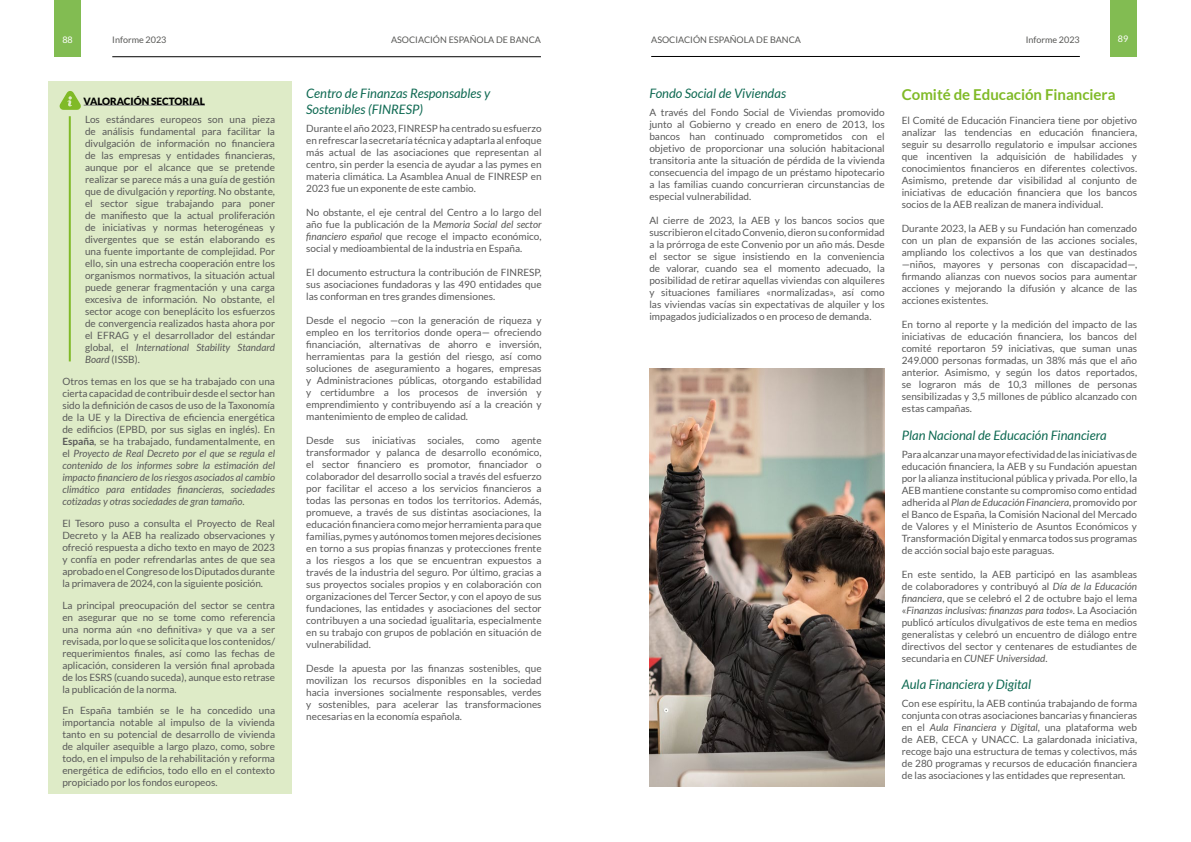
<style>
.page{position:relative;width:1191px;height:842px;background:#fff}
.page>*{position:absolute;margin:0;border:0;box-sizing:border-box;transform-origin:0 0}
.t1{font:700 15px "Lato";color:#80ba27}
.t2{font:italic 13px/15.6px "Lato";color:#0e6952}
.t3{font:10px/12px "Lato";color:#595959;text-align:justify}
.t4{font:900 10px "Lato";color:#000}
.t5{font:9px "Lato";color:#585856}
.t6{font:9px "Lato";color:#fff}
.s1{font-style:italic}
.s2{font-weight:700}
.s3{font-style:italic;color:#585856}
.s4{color:#585856}
</style>
<div class="page">
<div style="left:1110px;top:0;width:26px;height:57px;background:#82bc52"></div>
<div style="left:54px;top:0;width:27px;height:57px;background:#82bc52"></div>
<hr style="left:112px;top:56px;width:429px;height:1px;background:#000">
<hr style="left:651px;top:56px;width:428px;height:1px;background:#000">
<div style="left:48px;top:81px;width:244px;height:713px;background:#deebc7"></div>
<hr style="left:84px;top:105px;width:121px;height:1px;background:#7f7f7f">
<svg style="left:59px;top:91px;width:22px;height:19px"></svg>
<hr style="left:69px;top:116px;width:2px;height:245px;background:#80ba27">
<img style="left:649px;top:369px;width:235px;height:418px">
<p class="t6" style="left:62px;top:35px;width:12px">88</p>
<p class="t5" style="left:112px;top:35px;width:56px">Informe 2023</p>
<p class="t5" style="left:391px;top:35px;width:151px">ASOCIACIÓN ESPAÑOLA DE BANCA</p>
<p class="t5" style="left:651px;top:35px;width:151px">ASOCIACIÓN ESPAÑOLA DE BANCA</p>
<p class="t5" style="left:1025px;top:35px;width:56px">Informe 2023</p>
<p class="t6" style="left:1118px;top:34px;width:12px">89</p>
<p class="t4" style="left:84px;top:95px;width:123px">VALORACIÓN SECTORIAL</p>
<p class="t3" style="left:85px;top:113px;width:191px">Los estándares europeos son una pieza de análisis fundamental para facilitar la divulgación de información no financiera de las empresas y entidades financieras, aunque por el alcance que se pretende realizar se parece más a una guía de gestión que de divulgación y <span class="s1">reporting</span>. No obstante, el sector sigue trabajando para poner de manifiesto que la actual proliferación de iniciativas y normas heterogéneas y divergentes que se están elaborando es una fuente importante de complejidad. Por ello, sin una estrecha cooperación entre los organismos normativos, la situación actual puede generar fragmentación y una carga excesiva de información. No obstante, el sector acoge con beneplácito los esfuerzos de convergencia realizados hasta ahora por el EFRAG y el desarrollador del estándar global, el <span class="s1">International Stability Standard Board</span> (ISSB).</p>
<p class="t3" style="left:62px;top:375px;width:214px">Otros temas en los que se ha trabajado con una cierta capacidad de contribuir desde el sector han sido la definición de casos de uso de la Taxonomía de la UE y la Directiva de eficiencia energética de edificios (EPBD, por sus siglas en inglés). En <span class="s2">España</span>, se ha trabajado, fundamentalmente, en el <span class="s1">Proyecto de Real Decreto por el que se regula el contenido de los informes sobre la estimación del impacto financiero de los riesgos asociados al cambio climático para entidades financieras, sociedades cotizadas y otras sociedades de gran tamaño</span>.</p>
<p class="t3" style="left:62px;top:517px;width:214px">El Tesoro puso a consulta el Proyecto de Real Decreto y la AEB ha realizado observaciones y ofreció respuesta a dicho texto en mayo de 2023 y confía en poder refrendarlas antes de que sea aprobado en el Congreso de los Diputados durante la primavera de 2024, con la siguiente posición.</p>
<p class="t3" style="left:62px;top:599px;width:214px">La principal preocupación del sector se centra en asegurar que no se tome como referencia una norma aún «no definitiva» y que va a ser revisada, por lo que se solicita que los contenidos/ requerimientos finales, así como las fechas de aplicación, consideren la versión final aprobada de los ESRS (cuando suceda), aunque esto retrase la publicación de la norma.</p>
<p class="t3" style="left:62px;top:705px;width:214px">En España también se le ha concedido una importancia notable al impulso de la vivienda tanto en su potencial de desarrollo de vivienda de alquiler asequible a largo plazo, como, sobre todo, en el impulso de la rehabilitación y reforma energética de edificios, todo ello en el contexto propiciado por los fondos europeos.</p>
<h2 class="t2" style="left:306px;top:86px;width:185px">Centro de Finanzas Responsables y<br>Sostenibles (FINRESP)</h2>
<p class="t3" style="left:306px;top:122px;width:237px">Durante el año 2023, FINRESP ha centrado su esfuerzo en refrescar la secretaría técnica y adaptarla al enfoque más actual de las asociaciones que representan al centro, sin perder la esencia de ayudar a las pymes en materia climática. La Asamblea Anual de FINRESP en 2023 fue un exponente de este cambio.</p>
<p class="t3" style="left:306px;top:206px;width:237px">No obstante, el eje central del Centro a lo largo del año fue la publicación de la <span class="s3">Memoria Social del sector financiero español</span> que recoge el impacto económico, social y medioambiental de la industria en España.</p>
<p class="t3" style="left:306px;top:266px;width:237px">El documento estructura la contribución de FINRESP, sus asociaciones fundadoras y las 490 entidades que las conforman en tres grandes dimensiones.</p>
<p class="t3" style="left:306px;top:314px;width:237px">Desde el negocio —con la generación de riqueza y empleo en los territorios donde opera— ofreciendo financiación, alternativas de ahorro e inversión, herramientas para la gestión del riesgo, así como soluciones de aseguramiento a hogares, empresas y Administraciones públicas, otorgando estabilidad y certidumbre a los procesos de inversión y emprendimiento y contribuyendo así a la creación y mantenimiento de empleo de calidad.</p>
<p class="t3" style="left:306px;top:434px;width:237px">Desde sus iniciativas sociales, como agente transformador y palanca de desarrollo económico, el sector financiero es promotor, financiador o colaborador del desarrollo social a través del esfuerzo por facilitar el acceso a los servicios financieros a todas las personas en todos los territorios. Además, promueve, a través de sus distintas asociaciones, la educación financiera como mejor herramienta para que familias, pymes y autónomos tomen mejores decisiones en torno a sus propias finanzas y protecciones frente a los riesgos a los que se encuentran expuestos a través de la industria del seguro. Por último, gracias a sus proyectos sociales propios y en colaboración con organizaciones del Tercer Sector, y con el apoyo de sus fundaciones, las entidades y asociaciones del sector contribuyen a una sociedad igualitaria, especialmente en su trabajo con grupos de población en situación de vulnerabilidad.</p>
<p class="t3" style="left:306px;top:662px;width:237px">Desde la apuesta por las finanzas sostenibles, que movilizan los recursos disponibles en la sociedad hacia inversiones socialmente responsables, verdes y sostenibles, para acelerar las transformaciones necesarias en la economía española.</p>
<h2 class="t2" style="left:649px;top:86px;width:138px">Fondo Social de Viviendas</h2>
<p class="t3" style="left:649px;top:107px;width:237px">A través del Fondo Social de Viviendas promovido junto al Gobierno y creado en enero de 2013, los bancos han continuado comprometidos con el objetivo de proporcionar una solución habitacional transitoria ante la situación de pérdida de la vivienda consecuencia del impago de un préstamo hipotecario a las familias cuando concurrieran circunstancias de especial vulnerabilidad.</p>
<p class="t3" style="left:649px;top:215px;width:237px">Al cierre de 2023, la AEB y los bancos socios que suscribieron el citado Convenio, dieron su conformidad a la prórroga de este Convenio por un año más. Desde el sector se sigue insistiendo en la conveniencia de valorar, cuando sea el momento adecuado, la posibilidad de retirar aquellas viviendas con alquileres y situaciones familiares «normalizadas», así como las viviendas vacías sin expectativas de alquiler y los impagados judicializados o en proceso de demand<span class="s4">a.</span></p>
<h1 class="t1" style="left:901px;top:86px;width:215px">Comité de Educación Financiera</h1>
<p class="t3" style="left:901px;top:114px;width:237px">El Comité de Educación Financiera tiene por objetivo analizar las tendencias en educación financiera, seguir su desarrollo regulatorio e impulsar acciones que incentiven la adquisición de habilidades y conocimientos financieros en diferentes colectivos.<br>Asimismo, pretende dar visibilidad al conjunto de iniciativas de educación financiera que los bancos socios de la AEB realizan de manera individual.</p>
<p class="t3" style="left:901px;top:222px;width:237px">Durante 2023, la AEB y su Fundación han comenzado con un plan de expansión de las acciones sociales, ampliando los colectivos a los que van destinados —niños, mayores y personas con discapacidad—, firmando alianzas con nuevos socios para aumentar acciones y mejorando la difusión y alcance de las acciones existentes.</p>
<p class="t3" style="left:901px;top:318px;width:237px">En torno al reporte y la medición del impacto de las iniciativas de educación financiera, los bancos del comité reportaron 59 iniciativas, que suman unas 249.000 personas formadas, un 38% más que el año anterior. Asimismo, y según los datos reportados, se lograron más de 10,3 millones de personas sensibilizadas y 3,5 millones de público alcanzado con estas campañas.</p>
<h2 class="t2" style="left:901px;top:427px;width:206px">Plan Nacional de Educación Financiera</h2>
<p class="t3" style="left:901px;top:448px;width:237px">Para alcanzar una mayor efectividad de las iniciativas de educación financiera, la AEB y su Fundación apuestan por la alianza institucional pública y privada. Por ello, la AEB mantiene constante su compromiso como entidad adherida al <span class="s3">Plan de Educación Financiera</span>, promovido por el Banco de España, la Comisión Nacional del Mercado de Valores y el Ministerio de Asuntos Económicos y Transformación Digital y enmarca todos sus programas de acción social bajo este paraguas.</p>
<p class="t3" style="left:901px;top:568px;width:237px">En este sentido, la AEB participó en las asambleas de colaboradores y contribuyó al <span class="s3">Día de la Educación financiera</span>, que se celebró el 2 de octubre bajo el lema «<span class="s3">Finanzas inclusivas: finanzas para todos</span>». La Asociación publicó artículos divulgativos de este tema en medios generalistas y celebró un encuentro de diálogo entre directivos del sector y centenares de estudiantes de secundaria en <span class="s3">CUNEF Universidad</span>.</p>
<h2 class="t2" style="left:901px;top:677px;width:131px">Aula Financiera y Digital</h2>
<p class="t3" style="left:901px;top:697px;width:237px">Con ese espíritu, la AEB continúa trabajando de forma conjunta con otras asociaciones bancarias y financieras en el <span class="s3">Aula Financiera y Digital</span>, una plataforma web de AEB, CECA y UNACC. La galardonada iniciativa, recoge bajo una estructura de temas y colectivos, más de 280 programas y recursos de educación financiera de las asociaciones y las entidades que representan.</p>
</div>
